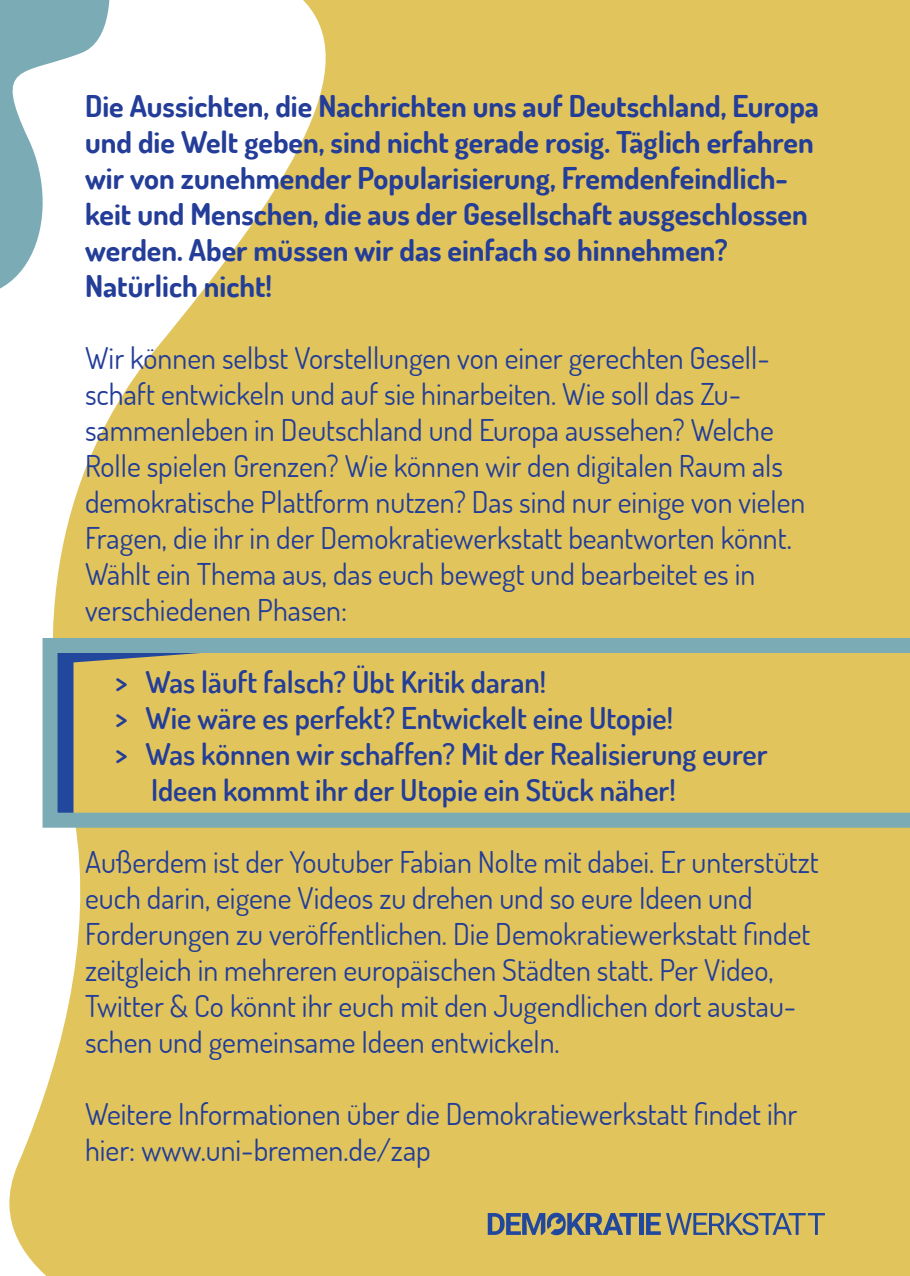
<style>
.page{position:relative;width:910px;height:1276px;background:#e1c55c}
.page>*{position:absolute;margin:0;border:0;box-sizing:border-box;transform-origin:0 0}
.t1{font:30px/36px "Dosis";color:#233d98}
.t2{font:700 30px/36px "Dosis";color:#233d98}
.t3{font:600 30px "Dosis";color:#233d98}
</style>
<div class="page">
<svg style="left:0;top:0;width:326px;height:1276px"></svg>
<svg style="left:488px;top:1212px;width:149px;height:23px"></svg>
<div style="left:639px;top:1213px;width:5px;height:22px;background:#22489e"></div>
<svg style="left:646px;top:1212px;width:179px;height:23px"></svg>
<svg style="left:0;top:0;width:141px;height:499px;background:#e5ece6"></svg>
<svg style="left:35px;top:630px;width:875px;height:205px"></svg>
<p class="t2" style="left:85px;top:87px;width:735px">Die Aussichten, die Nachrichten uns auf Deutschland, Europa und die Welt geben, sind nicht gerade rosig. Täglich erfahren wir von zunehmender Popularisierung, Fremdenfeindlich&shy;keit und Menschen, die aus der Gesellschaft ausgeschlossen werden. Aber müssen wir das einfach so hinnehmen?<br>Natürlich nicht!</p>
<p class="t1" style="left:85px;top:339px;width:722px">Wir können selbst Vorstellungen von einer gerechten Gesell&shy;schaft entwickeln und auf sie hinarbeiten. Wie soll das Zu&shy;sammenleben in Deutschland und Europa aussehen? Welche Rolle spielen Grenzen? Wie können wir den digitalen Raum als demokratische Plattform nutzen? Das sind nur einige von vielen Fragen, die ihr in der Demokratiewerkstatt beantworten könnt.<br>Wählt ein Thema aus, das euch bewegt und bearbeitet es in verschiedenen Phasen:</p>
<p class="t3" style="left:115px;top:662px;width:433px">&gt; Was läuft falsch? Übt Kritik daran!</p>
<p class="t3" style="left:115px;top:698px;width:559px">&gt; Wie wäre es perfekt? Entwickelt eine Utopie!</p>
<p class="t3" style="left:115px;top:734px;width:654px">&gt; Was können wir schaffen? Mit der Realisierung eurer</p>
<p class="t3" style="left:151px;top:770px;width:526px">Ideen kommt ihr der Utopie ein Stück näher!</p>
<p class="t1" style="left:85px;top:843px;width:735px">Außerdem ist der Youtuber Fabian Nolte mit dabei. Er unterstützt euch darin, eigene Videos zu drehen und so eure Ideen und Forderungen zu veröffentlichen. Die Demokratiewerkstatt findet zeitgleich in mehreren europäischen Städten statt. Per Video, Twitter &amp; Co könnt ihr euch mit den Jugendlichen dort austau&shy;schen und gemeinsame Ideen entwickeln.</p>
<p class="t1" style="left:85px;top:1095px;width:714px">Weitere Informationen über die Demokratiewerkstatt findet ihr hier: www.uni-bremen.de/zap</p>
</div>
